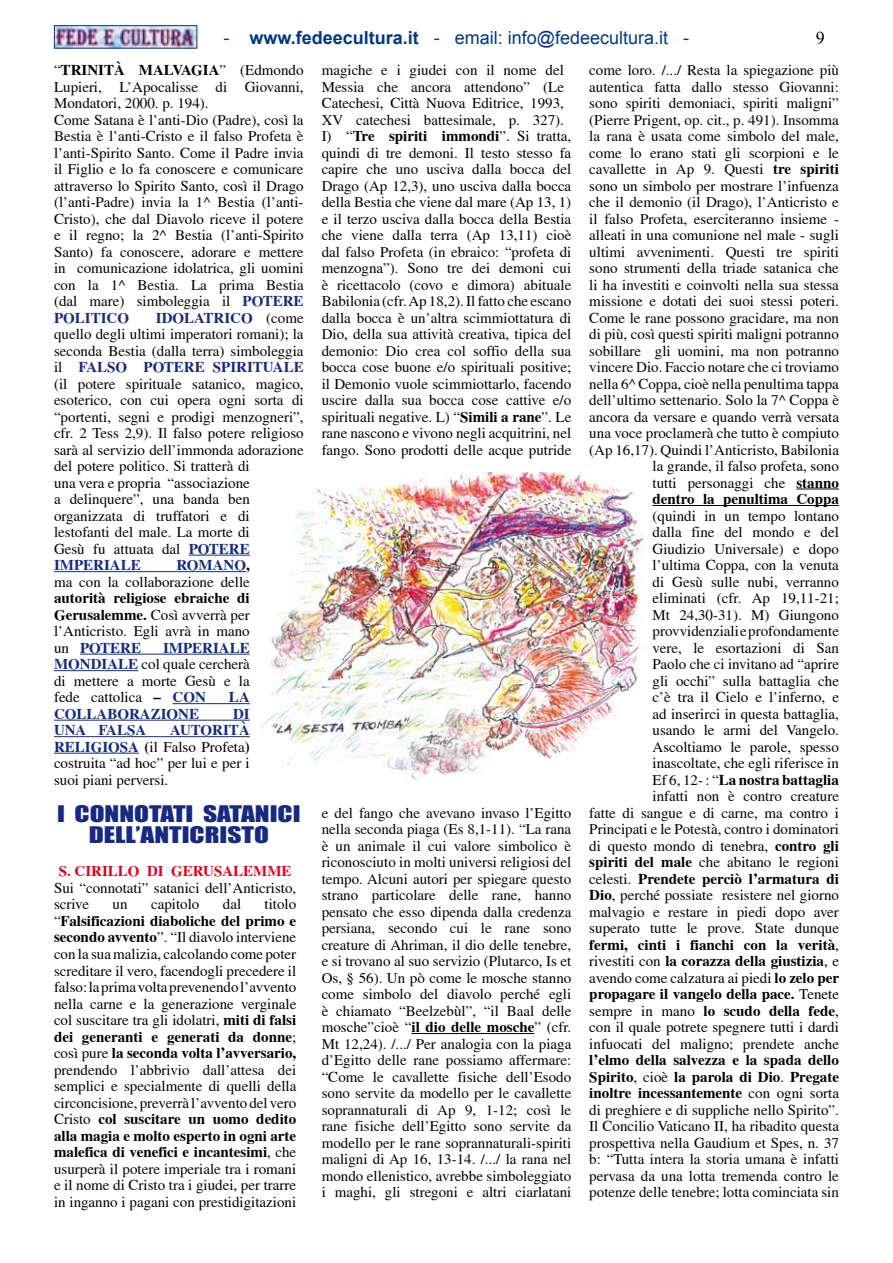
<style>
.page{position:relative;width:893px;height:1263px;background:#fff}
.page>*{position:absolute;margin:0;border:0;box-sizing:border-box;transform-origin:0 0}
.t1{font:21px/21px "Impact";color:#162983;text-align:center;scale:1.3 1}
.t2{font:18px "Arial";color:#003882}
.t3{font:15px/16.5px "Times";color:#000;text-align:justify}
.t4{font:700 15px "Times";color:#162983}
.t5{font:700 15px "Times";color:#e2001a}
.s1{font-weight:700}
.s2{font-weight:700;color:#162983}
</style>
<div class="page">
<img style="left:56px;top:27px;width:139px;height:20px">
<div style="left:54px;top:25px;width:143px;height:24px;border:1px solid #003882"></div>
<hr style="left:189px;top:555px;width:61px;height:1px;background:#162983">
<hr style="left:54px;top:571px;width:192px;height:1px;background:#162983">
<hr style="left:80px;top:654px;width:170px;height:1px;background:#162983">
<hr style="left:54px;top:670px;width:84px;height:1px;background:#162983">
<hr style="left:173px;top:703px;width:77px;height:1px;background:#162983">
<hr style="left:54px;top:720px;width:196px;height:1px;background:#162983">
<hr style="left:54px;top:736px;width:196px;height:1px;background:#162983">
<hr style="left:54px;top:753px;width:85px;height:1px;background:#162983">
<hr style="left:411px;top:1033px;width:123px;height:1px;background:#000">
<hr style="left:796px;top:489px;width:43px;height:1px;background:#000">
<hr style="left:652px;top:505px;width:187px;height:1px;background:#000">
<img style="left:261px;top:473px;width:383px;height:307px">
<p class="t2" style="left:223px;top:26px;width:467px">- <span class="s1">www.fedeecultura.it</span> - email: info@fedeecultura.it -</p>
<p class="t3" style="left:54px;top:62px;width:251px;text-align:left">“<span class="s1">TRINITÀ MALVAGIA</span>” (Edmondo Lupieri, L’Apocalisse di Giovanni, Mondatori, 2000. p. 194).<br>Come Satana è l’anti-Dio (Padre), così la Bestia è l’anti-Cristo e il falso Profeta è l’anti-Spirito Santo. Come il Padre invia il Figlio e lo fa conoscere e comunicare attraverso lo Spirito Santo, così il Drago (l’anti-Padre) invia la 1^ Bestia (l’anti-Cristo), che dal Diavolo riceve il potere e il regno; la 2^ Bestia (l’anti-Spirito Santo) fa conoscere, adorare e mettere in comunicazione idolatrica, gli uomini con la 1^ Bestia. La prima Bestia (dal mare) simboleggia il <span class="s2">POTERE POLITICO</span></p>
<p class="t3" style="left:322px;top:62px;width:251px;text-align:left">magiche e i giudei con il nome del Messia che ancora attendono” (Le Catechesi, Città Nuova Editrice, 1993, XV catechesi battesimale, p. 327).<br>I) “<span class="s1">Tre spiriti immondi</span>”. Si tratta, quindi di tre demoni. Il testo stesso fa capire che uno usciva dalla bocca del Drago (Ap 12,3), uno usciva dalla bocca della Bestia che viene dal mare (Ap 13, 1) e il terzo usciva dalla bocca della Bestia che viene dalla terra (Ap 13,11) cioè dal falso Profeta (in ebraico: “profeta di menzogna”). Sono tre dei demoni cui è ricettacolo (covo e dimora) abituale Babilonia (cfr. Ap 18,2). Il fatto che escano dalla bocca è un’altra scimmiottatura di Dio, della sua attività creativa, tipica del demonio: Dio crea col soffio della sua bocca cose buone e/o spirituali positive; il Demonio vuole scimmiottarlo, facendo uscire dalla sua bocca cose cattive e/o spirituali negative. L) “<span class="s1">Simili a rane</span>”. Le rane nascono e vivono negli acquitrini, nel fango. Sono prodotti delle acque putride</p>
<p class="t3" style="left:589px;top:62px;width:251px;text-align:right">come loro. /.../ Resta la spiegazione più autentica fatta dallo stesso Giovanni: sono spiriti demoniaci, spiriti maligni” (Pierre Prigent, op. cit., p. 491). Insomma la rana è usata come simbolo del male, come lo erano stati gli scorpioni e le cavallette in Ap 9. Questi <span class="s1">tre spiriti </span>sono un simbolo per mostrare l’infuenza che il demonio (il Drago), l’Anticristo e il falso Profeta, eserciteranno insieme - alleati in una comunione nel male - sugli ultimi avvenimenti. Questi tre spiriti sono strumenti della triade satanica che li ha investiti e coinvolti nella sua stessa missione e dotati dei suoi stessi poteri.<br>Come le rane possono gracidare, ma non di più, così questi spiriti maligni potranno sobillare gli uomini, ma non potranno vincere Dio. Faccio notare che ci troviamo nella 6^ Coppa, cioè nella penultima tappa dell’ultimo settenario. Solo la 7^ Coppa è ancora da versare e quando verrà versata una voce proclamerà che tutto è compiuto (Ap 16,17). Quindi l’Anticristo, Babilonia la grande, il falso profeta, sono<br>tutti personaggi che <span class="s1">stanno<br>dentro la penultima Coppa</span></p>
<p class="t3" style="left:589px;top:507px;width:251px;text-align:right">(quindi in un tempo lontano<br>dalla fine del mondo e del<br>Giudizio Universale) e dopo<br>l’ultima Coppa, con la venuta<br>di Gesù sulle nubi, verranno<br>eliminati (cfr. Ap 19,11-21;<br>Mt 24,30-31). M) Giungono provvidenziali e profondamente<br>vere, le esortazioni di San<br>Paolo che ci invitano ad “aprire<br>gli occhi” sulla battaglia che<br>c’è tra il Cielo e l’inferno, e<br>ad inserirci in questa battaglia,<br>usando le armi del Vangelo.<br>Ascoltiamo le parole, spesso inascoltate, che egli riferisce in<br>Ef 6, 12- : “<span class="s1">La nostra battaglia<br></span>infatti non è contro creature<br>fatte di sangue e di carne, ma contro i Principati e le Potestà, contro i dominatori di questo mondo di tenebra, <span class="s1">contro gli spiriti del male</span> che abitano le regioni celesti. <span class="s1">Prendete perciò l’armatura di Dio</span>, perché possiate resistere nel giorno malvagio e restare in piedi dopo aver superato tutte le prove. State dunque <span class="s1">fermi, cinti i fianchi con la verità</span>, rivestiti con <span class="s1">la corazza della giustizia</span>, e avendo come calzatura ai piedi <span class="s1">lo zelo per propagare il vangelo della pace.</span> Tenete sempre in mano <span class="s1">lo scudo della fede</span>, con il quale potrete spegnere tutti i dardi infuocati del maligno; prendete anche</p>
<p class="t3" style="left:589px;top:1052px;width:251px"><span class="s1">l’elmo della salvezza e la spada dello Spirito</span>, cioè <span class="s1">la parola di Dio</span>. <span class="s1">Pregate inoltre incessantemente</span> con ogni sorta di preghiere e di suppliche nello Spirito”.<br>Il Concilio Vaticano II, ha ribadito questa prospettiva nella Gaudium et Spes, n. 37 b: “Tutta intera la storia umana è infatti pervasa da una lotta tremenda contro le potenze delle tenebre; lotta cominciata sin</p>
<p class="t3" style="left:54px;top:310px;width:251px;text-align:left;text-indent:102px"><span class="s2">IDOLATRICO</span> (come quello degli ultimi imperatori romani); la seconda Bestia (dalla terra) simboleggia il <span class="s2">FALSO POTERE SPIRITUALE </span>(il potere spirituale satanico, magico, esoterico, con cui opera ogni sorta di “portenti, segni e prodigi menzogneri”, cfr. 2 Tess 2,9). Il falso potere religioso sarà al servizio dell’immonda adorazione del potere politico. Si tratterà di<br>una vera e propria “associazione<br>a delinquere”, una banda ben organizzata di truffatori e di lestofanti del male. La morte di<br>Gesù fu attuata dal <span class="s2">POTERE IMPERIALE</span></p>
<p class="t3" style="left:54px;top:557px;width:197px;text-align:right"><span class="s2">ROMANO</span><span class="s1">,<br></span>ma con la collaborazione delle</p>
<p class="t3" style="left:54px;top:590px;width:197px"><span class="s1">autorità religiose ebraiche di Gerusalemme.</span> Così avverrà per l’Anticristo. Egli avrà in mano un <span class="s2">POTERE</span></p>
<p class="t3" style="left:54px;top:640px;width:197px;text-indent:109px"><span class="s2">IMPERIALE MONDIALE</span> col quale cercherà di mettere a morte Gesù e la fede cattolica <span class="s1">–</span> <span class="s2">CON</span></p>
<p class="t4" style="left:229px;top:688px;width:22px">LA</p>
<p class="t4" style="left:54px;top:705px;width:147px">COLLABORAZIONE</p>
<p class="t4" style="left:233px;top:705px;width:18px">DI</p>
<p class="t4" style="left:54px;top:721px;width:94px">UNA FALSA</p>
<p class="t3" style="left:54px;top:722px;width:197px;text-indent:116px"><span class="s2">AUTORITÀ RELIGIOSA</span> <span class="s1">(</span>il Falso Profeta<span class="s1">) </span>costruita “ad hoc” per lui e per i suoi piani perversi.</p>
<h1 class="t1" style="left:57px;top:803px;width:189px">I CONNOTATI SATANICI<br>DELL’ANTICRISTO</h1>
<p class="t5" style="left:59px;top:862px;width:234px">S. CIRILLO DI GERUSALEMME</p>
<p class="t3" style="left:54px;top:880px;width:244px">Sui “connotati” satanici dell’Anticristo, scrive</p>
<p class="t3" style="left:322px;top:804px;width:251px">e del fango che avevano invaso l’Egitto nella seconda piaga (Es 8,1-11). “La rana è un animale il cui valore simbolico è riconosciuto in molti universi religiosi del tempo. Alcuni autori per spiegare questo strano particolare delle rane, hanno pensato che esso dipenda dalla credenza persiana, secondo cui le rane sono creature di Ahriman, il dio delle tenebre, e si trovano al suo servizio (Plutarco, Is et Os, § 56). Un pò come le mosche stanno come simbolo del diavolo perché egli è chiamato “Beelzebùl”, “il Baal delle mosche”cioè “<span class="s1">il dio delle mosche</span>” (cfr.<br>Mt 12,24). /.../ Per analogia con la piaga d’Egitto delle rane possiamo affermare: “Come le cavallette fisiche dell’Esodo sono servite da modello per le cavallette soprannaturali di Ap 9, 1-12; così le rane fisiche dell’Egitto sono servite da modello per le rane soprannaturali-spiriti maligni di Ap 16, 13-14. /.../ la rana nel mondo ellenistico, avrebbe simboleggiato i maghi, gli stregoni e altri ciarlatani</p>
<p class="t3" style="left:54px;top:896px;width:244px;text-indent:211px">titolo “<span class="s1">Falsificazioni diaboliche del primo e secondo avvento</span>”. “Il diavolo interviene con la sua malizia, calcolando come poter screditare il vero, facendogli precedere il falso: la prima volta prevenendo l’avvento nella carne e la generazione verginale col suscitare tra gli idolatri, <span class="s1">miti di falsi dei generanti e generati da donne</span>; così pure <span class="s1">la seconda volta l’avversario, </span>prendendo l’abbrivio dall’attesa dei semplici e specialmente di quelli della circoncisione, preverrà l’avvento del vero Cristo <span class="s1">col suscitare un uomo dedito alla magia e molto esperto in ogni arte malefica di venefici e incantesimi</span>, che usurperà il potere imperiale tra i romani e il nome di Cristo tra i giudei, per trarre in inganno i pagani con prestidigitazioni</p>
<p class="t3" style="left:113px;top:896px;width:16px">un</p>
<p class="t3" style="left:151px;top:896px;width:50px">capitolo</p>
<p class="t3" style="left:223px;top:896px;width:20px">dal</p>
</div>
